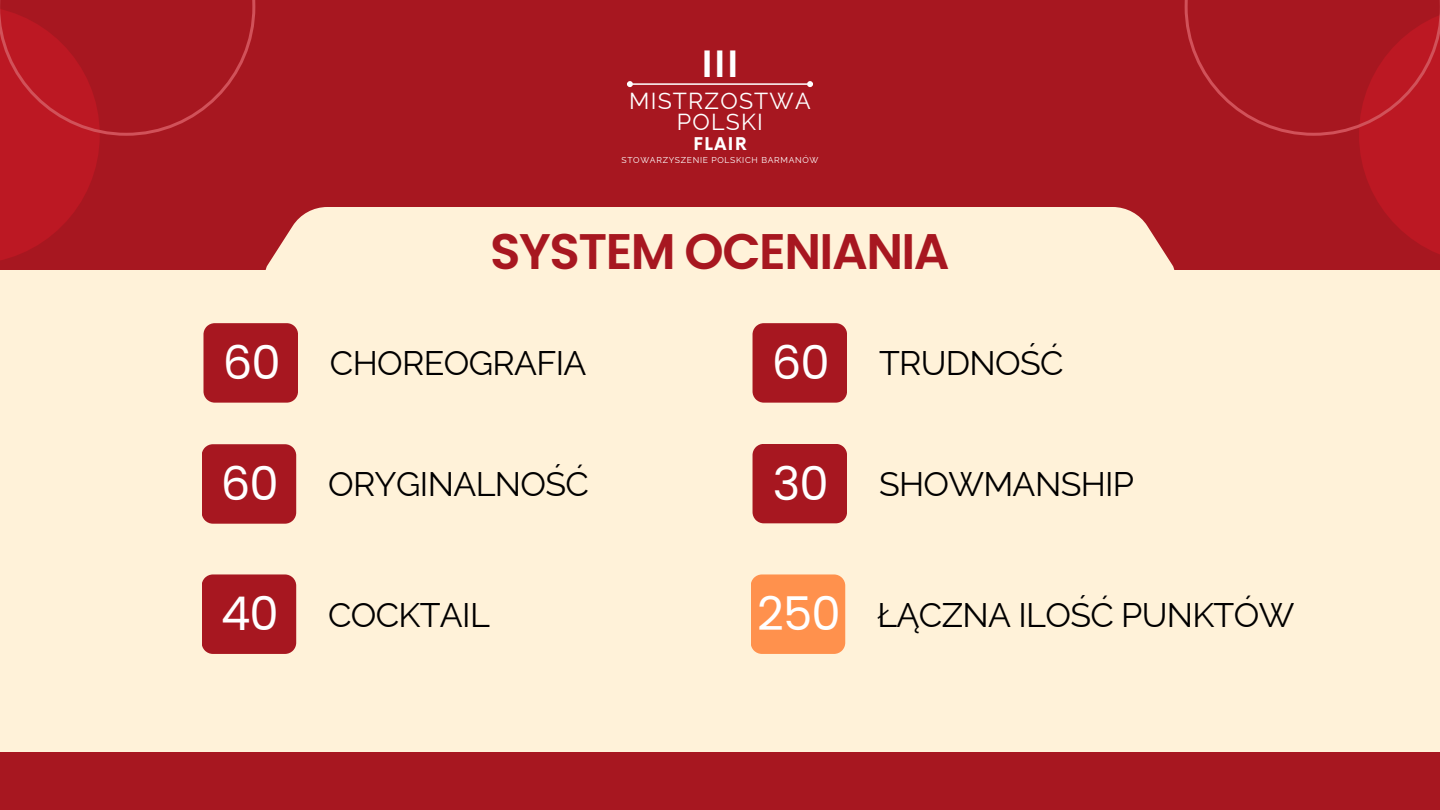
<style>
.page{position:relative;width:1440px;height:810px;background:#fff2d9}
.page>*{position:absolute;margin:0;border:0;box-sizing:border-box;transform-origin:0 0}
.t1{font:600 50px "Poppins";letter-spacing:-.03em;color:#a71720}
.t2{font:46.6px "Poppins";letter-spacing:-.02em;color:#fff}
.t3{font:700 37.7px "Raleway";color:#fff}
.t4{font:34.1px "Raleway";letter-spacing:-.02em;color:#000}
.t5{font:23.2px/21.5px "Raleway";letter-spacing:.05em;color:#fff;text-align:center}
.t6{font:700 17.1px "Now";letter-spacing:.1em;color:#fff}
.t7{font:8.6px "Raleway";letter-spacing:.08em;color:#fff}
</style>
<div class="page">
<div style="left:0;top:0;width:1440px;height:270px;background:#a71720"></div>
<div style="left:265px;top:207px;width:909px;height:63px;background:#fff2d9"></div>
<svg style="left:1359px;top:136px;width:81px;height:118px;fill:#bc1823"></svg>
<svg style="left:0;top:136px;width:100px;height:124px;fill:#bc1823"></svg>
<svg style="left:0;top:0;width:255px;height:136px"></svg>
<svg style="left:1185px;top:0;width:255px;height:136px"></svg>
<div style="left:203px;top:323px;width:95px;height:80px;background:#a71720"></div>
<div style="left:202px;top:444px;width:94px;height:80px;background:#a71720"></div>
<div style="left:753px;top:323px;width:94px;height:80px;background:#a71720"></div>
<div style="left:753px;top:444px;width:94px;height:79px;background:#a71720"></div>
<div style="left:0;top:752px;width:1440px;height:58px;background:#a71720"></div>
<div style="left:202px;top:574px;width:94px;height:80px;background:#a71720"></div>
<div style="left:751px;top:574px;width:94px;height:80px;background:#ff914d"></div>
<hr style="left:633px;top:83px;width:174px;height:2px;background:#fff">
<svg style="left:627px;top:81px;width:6px;height:6px"></svg>
<svg style="left:807px;top:81px;width:6px;height:6px"></svg>
<p class="t3" style="left:702px;top:41px;width:38px">III</p>
<h4 class="t5" style="left:629px;top:90px;width:183px">MISTRZOSTWA<br>POLSKI</h4>
<h4 class="t6" style="left:693px;top:135px;width:55px">FLAIR</h4>
<h2 class="t7" style="left:622px;top:155px;width:198px">STOWARZYSZENIE POLSKICH BARMANÓW</h2>
<h1 class="t2" style="left:223px;top:330px;width:59px">60</h1>
<p class="t2" style="left:221px;top:451px;width:59px">60</p>
<h3 class="t1" style="left:490px;top:216px;width:461px">SYSTEM OCENIANIA</h3>
<p class="t4" style="left:330px;top:343px;width:258px">CHOREOGRAFIA</p>
<h5 class="t4" style="left:328px;top:464px;width:262px">ORYGINALNOŚĆ</h5>
<h4 class="t2" style="left:772px;top:330px;width:59px">60</h4>
<p class="t2" style="left:773px;top:451px;width:57px">30</p>
<h6 class="t4" style="left:879px;top:343px;width:186px">TRUDNOŚĆ</h6>
<p class="t4" style="left:879px;top:464px;width:257px">SHOWMANSHIP</p>
<p class="t2" style="left:221px;top:581px;width:59px">40</p>
<h4 class="t4" style="left:328px;top:595px;width:163px">COCKTAIL</h4>
<p class="t2" style="left:757px;top:581px;width:85px">250</p>
<h4 class="t4" style="left:877px;top:595px;width:419px">ŁĄCZNA ILOŚĆ PUNKTÓW</h4>
</div>
